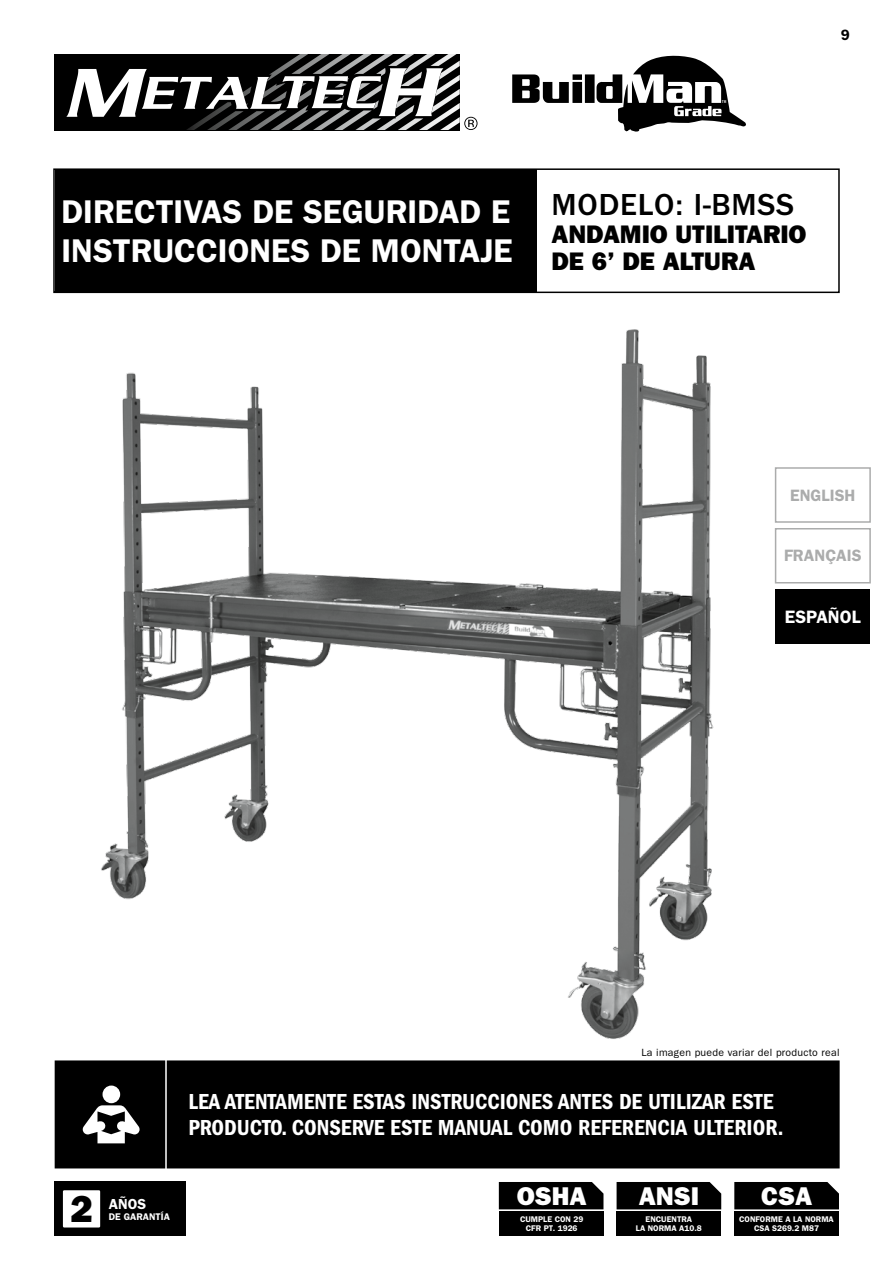
<style>
.page{position:relative;width:893px;height:1263px;background:#fff}
.page>*{position:absolute;margin:0;border:0;box-sizing:border-box;transform-origin:0 0}
.t1{font:37.8px "ITC Franklin Gothic Std Hvy";color:#000}
.t2{font:600 33px/39px "ITC Franklin Gothic Std";color:#fff}
.t3{font:500 31.5px "ITC Franklin Gothic Std";letter-spacing:.025em;color:#000}
.t4{font:25.8px "ITC Franklin Gothic Std Hvy";color:#fff}
.t5{font:25.5px/27px "ITC Franklin Gothic Std Hvy";color:#000}
.t6{font:22.5px/26.2px "ITC Franklin Gothic Std Dm Cd";color:#fff}
.t7{font:600 18px "ITC Franklin Gothic Std";color:#fff}
.t8{font:600 16.5px "ITC Franklin Gothic Std";color:#abacac}
.t9{font:600 15px "Franklin Gothic";color:#000}
.t10{font:600 14.55px "ITC Franklin Gothic Std";color:#fff}
.t11{font:10.5px "ITC Franklin Gothic Std";letter-spacing:.025em;color:#000}
.t12{font:600 9.75px "ITC Franklin Gothic Std";color:#fff}
.t13{font:600 8.25px/9px "ITC Franklin Gothic Std";color:#fff;text-align:center}
</style>
<div class="page">
<div style="left:56px;top:1062px;width:782px;height:105px;background:#000"></div>
<div style="left:55px;top:1060px;width:785px;height:108px;border:3px solid #000"></div>
<div style="left:103px;top:1085px;width:17px;height:18px;background:#fff;border-radius:50%"></div>
<svg style="left:83px;top:1105px;width:57px;height:38px"></svg>
<hr style="left:165px;top:1056px;width:2px;height:114px;background:#fff">
<div style="left:775px;top:467px;width:96px;height:56px;border:2px solid #abacac"></div>
<div style="left:775px;top:528px;width:96px;height:55px;border:2px solid #abacac"></div>
<div style="left:776px;top:589px;width:94px;height:54px;background:#000"></div>
<div style="left:499px;top:1182px;width:104px;height:27px;background:#000"></div>
<div style="left:617px;top:1182px;width:104px;height:27px;background:#000"></div>
<div style="left:734px;top:1182px;width:105px;height:27px;background:#000"></div>
<div style="left:499px;top:1211px;width:104px;height:25px;background:#000"></div>
<div style="left:617px;top:1212px;width:104px;height:24px;background:#000"></div>
<div style="left:734px;top:1212px;width:105px;height:24px;background:#000"></div>
<div style="left:54px;top:54px;width:406px;height:76px;background:#000"></div>
<svg style="left:66px;top:54px;width:411px;height:76px"></svg>
<svg style="left:512px;top:55px;width:234px;height:76px"></svg>
<div style="left:53px;top:168px;width:787px;height:125px;border:2px solid #000"></div>
<div style="left:55px;top:169px;width:481px;height:123px;background:#000"></div>
<div style="left:54px;top:1182px;width:132px;height:54px;background:#000"></div>
<div style="left:63px;top:1190px;width:37px;height:37px;background:#fff"></div>
<img style="left:101px;top:329px;width:613px;height:710px">
<p class="t9" style="left:841px;top:26px;width:10px">9</p>
<h2 class="t2" style="left:61px;top:192px;width:453px">DIRECTIVAS DE SEGURIDAD E<br>INSTRUCCIONES DE MONTAJE</h2>
<h3 class="t3" style="left:552px;top:187px;width:244px">MODELO: I-BMSS</h3>
<p class="t5" style="left:551px;top:221px;width:256px">ANDAMIO UTILITARIO<br>DE 6’ DE ALTURA</p>
<p class="t8" style="left:790px;top:485px;width:67px">ENGLISH</p>
<p class="t8" style="left:784px;top:546px;width:79px">FRANÇAIS</p>
<p class="t7" style="left:785px;top:606px;width:77px">ESPAÑOL</p>
<p class="t11" style="left:641px;top:1046px;width:200px">La imagen puede variar del producto real</p>
<p class="t6" style="left:188px;top:1088px;width:596px">LEA ATENTAMENTE ESTAS INSTRUCCIONES ANTES DE UTILIZAR ESTE<br>PRODUCTO. CONSERVE ESTE MANUAL COMO REFERENCIA ULTERIOR.</p>
<h1 class="t1" style="left:71px;top:1187px;width:24px">2</h1>
<p class="t10" style="left:109px;top:1195px;width:39px">AÑOS</p>
<p class="t12" style="left:109px;top:1210px;width:63px">DE GARANTÍA</p>
<p class="t4" style="left:517px;top:1180px;width:71px">OSHA</p>
<p class="t13" style="left:520px;top:1215px;width:65px">CUMPLE CON 29<br>CFR PT. 1926</p>
<p class="t4" style="left:639px;top:1180px;width:62px">ANSI</p>
<p class="t13" style="left:636px;top:1215px;width:67px">ENCUENTRA<br>LA NORMA A10.8</p>
<p class="t4" style="left:761px;top:1180px;width:53px">CSA</p>
<p class="t13" style="left:739px;top:1215px;width:96px">CONFORME A LA NORMA<br>CSA S269.2 M87</p>
</div>
